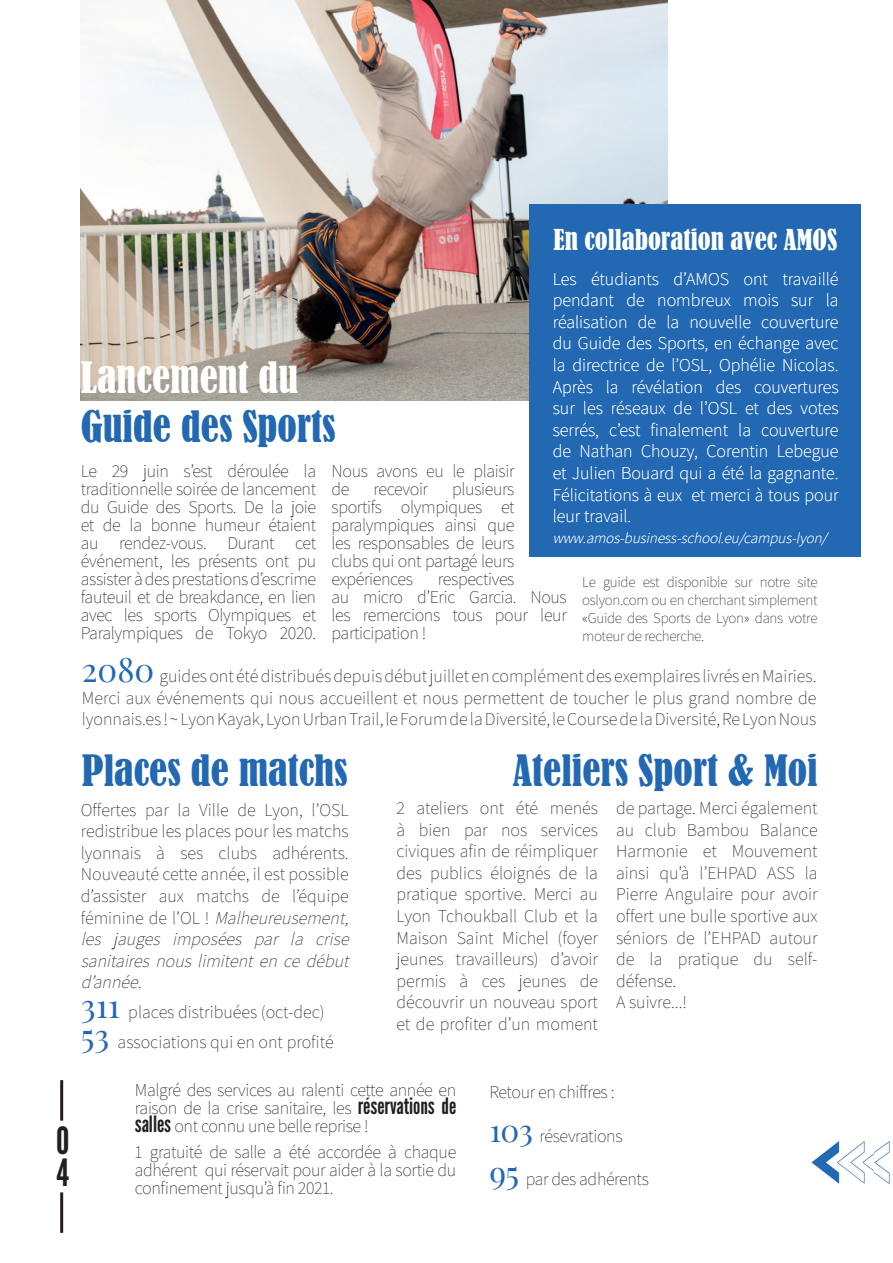
<style>
.page{position:relative;width:893px;height:1263px;background:#fff}
.page>*{position:absolute;margin:0;border:0;box-sizing:border-box;transform-origin:0 0}
.t1{font:condensed 40.5px "Bernard";color:#2268b3}
.t2{font:condensed 40.5px "Bernard";color:#fff}
.t3{font:37.5px/31.8px "League Gothic";color:#231f20}
.t4{font:condensed 27px "Bernard";color:#fff}
.t5{font:200 18px/21.6px "Assistant";letter-spacing:-.01em;color:#231f20;text-align:justify}
.t6{font:200 18px/21.6px "Assistant";color:#fff;text-align:justify}
.t7{font:200 15px/18px "Assistant";letter-spacing:-.02em;color:#231f20;text-align:justify}
.t8{font:italic 200 15px "Assistant";color:#fff}
.s1{font-family:"Playfair Display";font-weight:400;font-size:33px;color:#2268b3}
.s2{font-style:italic}
.s3{font-family:"League Gothic";font-weight:400;font-size:22.5px}
.s4{font-family:"Playfair Display";font-weight:400;font-size:31.5px;color:#2268b3}
</style>
<div class="page">
<hr style="left:60px;top:1192px;width:3px;height:41px;background:#231f20">
<hr style="left:60px;top:1080px;width:3px;height:40px;background:#231f20">
<img style="left:81px;top:0;width:586px;height:400px">
<img style="left:811px;top:1141px;width:63px;height:43px">
<img style="left:874px;top:1141px;width:16px;height:43px">
<div style="left:529px;top:204px;width:332px;height:353px;background:#2268b3"></div>
<h2 class="t3" style="left:56px;top:1125px;width:15px">0<br>4</h2>
<h3 class="t4" style="left:553px;top:224px;width:285px">En collaboration avec AMOS</h3>
<p class="t6" style="left:553px;top:267px;width:287px">Les étudiants d’AMOS ont travaillé pendant de nombreux mois sur la réalisation de la nouvelle couverture du Guide des Sports, en échange avec la directrice de l’OSL, Ophélie Nicolas.<br>Après la révélation des couvertures sur les réseaux de l’OSL et des votes serrés, c’est finalement la couverture de Nathan Chouzy, Corentin Lebegue et Julien Bouard qui a été la gagnante.<br>Félicitations à eux et merci à tous pour leur travail.</p>
<p class="t8" style="left:553px;top:527px;width:280px">www.amos-business-school.eu/campus-lyon/</p>
<h1 class="t2" style="left:81px;top:354px;width:219px">Lancement du</h1>
<h1 class="t1" style="left:81px;top:403px;width:256px">Guide des Sports</h1>
<p class="t5" style="left:81px;top:461px;width:237px;line-height:18px">Le 29 juin s’est déroulée la traditionnelle soirée de lancement du Guide des Sports. De la joie et de la bonne humeur étaient au rendez-vous. Durant cet événement, les présents ont pu assister à des prestations d’escrime fauteuil et de breakdance, en lien avec les sports Olympiques et Paralympiques de Tokyo 2020.</p>
<p class="t5" style="left:332px;top:461px;width:184px;line-height:18px">Nous avons eu le plaisir de</p>
<p class="t5" style="left:332px;top:479px;width:184px;line-height:18px;text-indent:121px">plusieurs sportifs olympiques et paralympiques ainsi que les responsables de leurs clubs qui ont partagé leurs expériences</p>
<p class="t5" style="left:373px;top:477px;width:56px">recevoir</p>
<p class="t5" style="left:332px;top:569px;width:237px;line-height:18px;text-align:left;text-indent:106px">respectives<br>au micro d’Eric Garcia. Nous les remercions tous pour leur participation !</p>
<p class="t7" style="left:582px;top:573px;width:237px">Le guide est disponible sur notre site oslyon.com ou en cherchant simplement «Guide des Sports de Lyon» dans votre moteur de recherche.</p>
<p class="t5" style="left:82px;top:664px;width:736px"><span class="s1">2080</span> guides ont été distribués depuis début juillet en complément des exemplaires livrés en Mairies.<br>Merci aux événements qui nous accueillent et nous permettent de toucher le plus grand nombre de lyonnais.es ! ~ Lyon Kayak, Lyon Urban Trail, le Forum de la Diversité, le Course de la Diversité, Re Lyon Nous</p>
<h1 class="t1" style="left:82px;top:747px;width:267px">Places de matchs</h1>
<p class="t5" style="left:81px;top:798px;width:274px;text-align:left">Offertes par la Ville de Lyon, l’OSL redistribue les places pour les matchs lyonnais à ses clubs adhérents.<br>Nouveauté cette année, il est possible d’assister aux matchs de l’équipe fé m i n i n e d e l ’ O L ! <span class="s2">Malheureusement, les jauges imposées par la crise sanitaires nous limitent en ce début d’année.</span></p>
<p class="t5" style="left:81px;top:996px;width:254px;line-height:30px"><span class="s1">311</span> places distribuées (oct-dec)<br><span class="s1">53</span> associations qui en ont profité</p>
<h1 class="t1" style="left:513px;top:747px;width:306px">Ateliers Sport &amp; Moi</h1>
<p class="t5" style="left:397px;top:796px;width:203px">2 ateliers ont été menés à bien par nos services civiques afin de réimpliquer des publics éloignés de la pratique sportive. Merci au Lyon Tchoukball Club et la Maison Saint Michel (foyer jeunes travailleurs) d’avoir permis à ces jeunes de découvrir un nouveau sport et de profiter d’un moment</p>
<p class="t5" style="left:616px;top:796px;width:203px;text-align:left">de partage. Merci également au club Bambou Balance<br>Harmonie et Mouvement ainsi qu’à l’EHPAD ASS la<br>Pierre Angulaire pour avoir offert une bulle sportive aux séniors de l’EHPAD autour de la pratique du self&shy;défense.<br>A suivre...!</p>
<p class="t5" style="left:135px;top:1080px;width:323px;line-height:18px">Malgré des services au ralenti cette année en raison de la crise sanitaire, les <span class="s3">réservations de salles</span> ont connu une belle reprise !</p>
<p class="t5" style="left:135px;top:1142px;width:323px;line-height:18px">1 gratuité de salle a été accordée à chaque adhérent qui réservait pour aider à la sortie du confinement jusqu’à fin 2021.</p>
<p class="t5" style="left:489px;top:1080px;width:127px">Retour en chiffres :</p>
<p class="t5" style="left:489px;top:1124px;width:135px"><span class="s4">103</span> résevrations</p>
<p class="t5" style="left:489px;top:1167px;width:161px"><span class="s1">95</span> par des adhérents</p>
</div>
